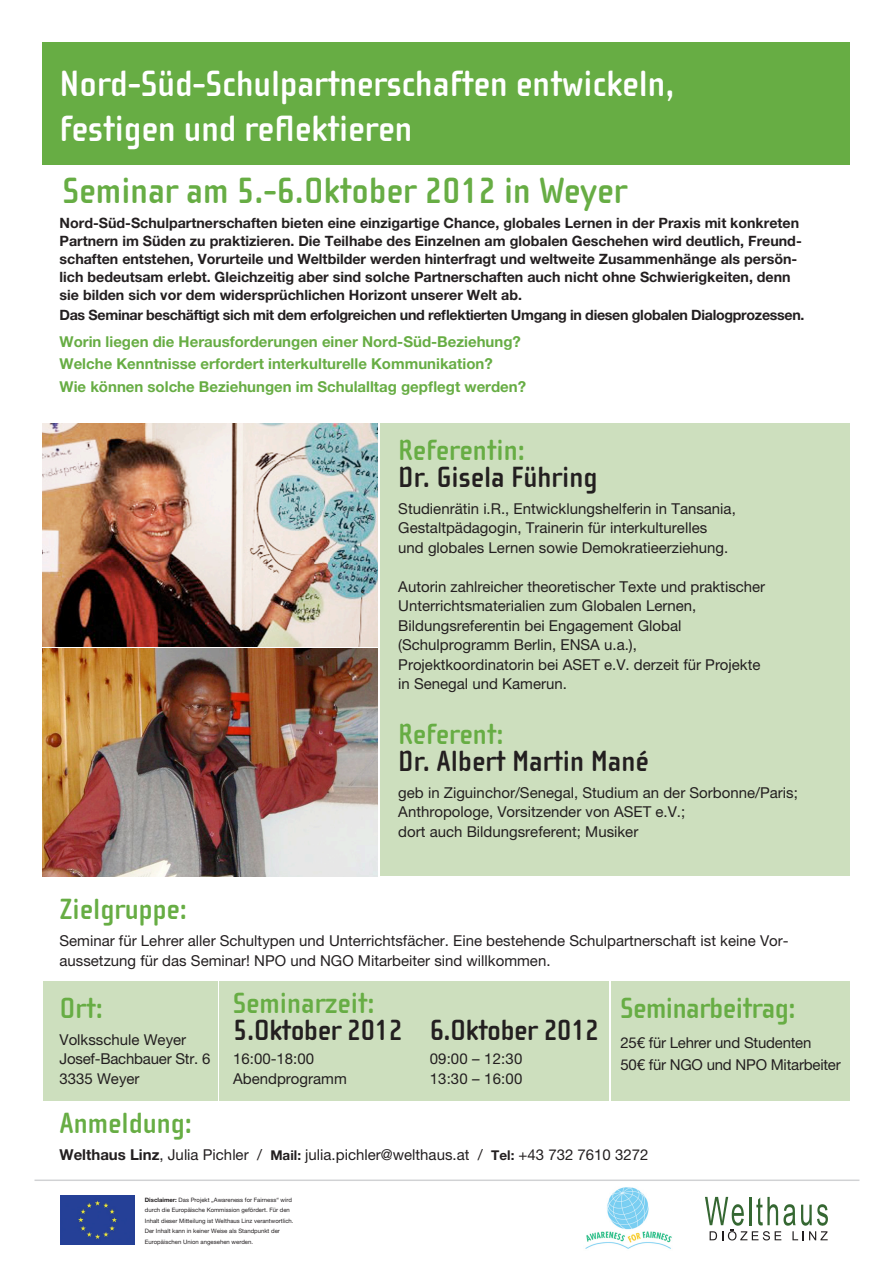
<style>
.page{position:relative;width:893px;height:1263px;background:#fff}
.page>*{position:absolute;margin:0;border:0;box-sizing:border-box;transform-origin:0 0}
.t1{font:700 37.5px/45px "Cholla Sans";color:#fff}
.t2{font:700 37.5px "Cholla Sans";color:#67ad44}
.t3{font:700 30px "Cholla Sans";color:#67ad44}
.t4{font:700 30px "Cholla Sans";color:#231f20}
.t5{font:15px/19.5px "Helvetica Neue LT Pro";color:#231f20}
.t6{font:700 15px/22.5px "Helvetica Neue LT Pro";color:#67ad44}
.t7{font:700 14.25px/18px "Helvetica Neue LT Pro";color:#231f20}
.t8{font:700 14.25px "Helvetica Neue LT Pro";letter-spacing:-.02em;color:#231f20}
.t9{font:6px/10.5px "Helvetica Neue LT Pro";color:#231f20}
.s1{font-weight:700}
.s2{font-weight:700;font-size:13.5px}
</style>
<div class="page">
<div style="left:381px;top:423px;width:469px;height:453px;background:#cddfbe"></div>
<div style="left:43px;top:982px;width:175px;height:119px;background:#cddfbe"></div>
<div style="left:220px;top:982px;width:389px;height:119px;background:#cddfbe"></div>
<div style="left:611px;top:982px;width:238px;height:119px;background:#cddfbe"></div>
<div style="left:43px;top:43px;width:807px;height:122px;background:#67ad44"></div>
<hr style="left:35px;top:1179px;width:824px;height:2px;background:#d1d2d4">
<img style="left:585px;top:1187px;width:87px;height:62px">
<svg style="left:705px;top:1197px;width:123px;height:43px"></svg>
<img style="left:61px;top:1196px;width:74px;height:49px">
<img style="left:43px;top:423px;width:335px;height:453px">
<h1 class="t1" style="left:60px;top:62px;width:616px">Nord-Süd-Schulpartnerschaften entwickeln, festigen und reflektieren</h1>
<h1 class="t2" style="left:63px;top:170px;width:565px">Seminar am 5.-6.Oktober 2012 in Weyer</h1>
<p class="t7" style="left:60px;top:214px;width:744px">Nord-Süd-Schulpartnerschaften bieten eine einzigartige Chance, globales Lernen in der Praxis mit konkreten Partnern im Süden zu praktizieren. Die Teilhabe des Einzelnen am globalen Geschehen wird deutlich, Freund&shy;schaften entstehen, Vorurteile und Weltbilder werden hinterfragt und weltweite Zusammenhänge als persön&shy;lich bedeutsam erlebt. Gleichzeitig aber sind solche Partnerschaften auch nicht ohne Schwierigkeiten, denn sie bilden sich vor dem widersprüchlichen Horizont unserer Welt ab.</p>
<p class="t8" style="left:60px;top:306px;width:746px">Das Seminar beschäftigt sich mit dem erfolgreichen und reflektierten Umgang in diesen globalen Dialogprozessen.</p>
<p class="t6" style="left:60px;top:330px;width:468px">Worin liegen die Herausforderungen einer Nord-Süd-Beziehung?<br>Welche Kenntnisse erfordert interkulturelle Kommunikation?<br>Wie können solche Beziehungen im Schulalltag gepflegt werden?</p>
<h2 class="t3" style="left:398px;top:433px;width:128px">Referentin:</h2>
<h2 class="t4" style="left:398px;top:460px;width:201px">Dr. Gisela Führing</h2>
<p class="t5" style="left:398px;top:498px;width:339px">Studienrätin i.R., Entwicklungshelferin in Tansania,<br>Gestaltpädagogin, Trainerin für interkulturelles und globales Lernen sowie Demokratieerziehung.</p>
<p class="t5" style="left:398px;top:576px;width:368px">Autorin zahlreicher theoretischer Texte und praktischer Unterrichtsmaterialien zum Globalen Lernen, Bildungsreferentin bei Engagement Global (Schulprogramm Berlin, ENSA u.a.), Projektkoordinatorin bei ASET e.V. derzeit für Projekte in Senegal und Kamerun.</p>
<h2 class="t3" style="left:398px;top:717px;width:107px">Referent:</h2>
<h2 class="t4" style="left:398px;top:744px;width:252px">Dr. Albert Martin Mané</h2>
<p class="t5" style="left:398px;top:782px;width:401px">geb in Ziguinchor/Senegal, Studium an der Sorbonne/Paris;<br>Anthropologe, Vorsitzender von ASET e.V.;<br>dort auch Bildungsreferent; Musiker</p>
<h2 class="t3" style="left:60px;top:893px;width:129px">Zielgruppe:</h2>
<p class="t5" style="left:60px;top:931px;width:730px">Seminar für Lehrer aller Schultypen und Unterrichtsfächer. Eine bestehende Schulpartnerschaft ist keine Vor&shy;aussetzung für das Seminar! NPO und NGO Mitarbeiter sind willkommen.</p>
<h2 class="t3" style="left:60px;top:991px;width:45px">Ort:</h2>
<p class="t5" style="left:60px;top:1029px;width:152px">Volksschule Weyer<br>Josef-Bachbauer Str. 6<br>3335 Weyer</p>
<h2 class="t3" style="left:233px;top:987px;width:143px">Seminarzeit:</h2>
<h2 class="t4" style="left:233px;top:1014px;width:367px">5.Oktober 2012 6.Oktober 2012</h2>
<p class="t5" style="left:233px;top:1049px;width:82px">16:00-18:00</p>
<p class="t5" style="left:430px;top:1049px;width:94px">09:00 – 12:30</p>
<p class="t5" style="left:233px;top:1068px;width:115px">Abendprogramm</p>
<p class="t5" style="left:430px;top:1068px;width:94px">13:30 – 16:00</p>
<h2 class="t3" style="left:620px;top:991px;width:177px">Seminarbeitrag:</h2>
<p class="t5" style="left:620px;top:1031px;width:222px;line-height:22.5px">25€ für Lehrer und Studenten<br>50€ für NGO und NPO Mitarbeiter</p>
<h2 class="t3" style="left:60px;top:1106px;width:134px">Anmeldung:</h2>
<p class="t5" style="left:60px;top:1144px;width:590px"><span class="s1">Welthaus Linz</span>, Julia Pichler / <span class="s2">Mail:</span> julia.pichler@welthaus.at / <span class="s2">Tel:</span> +43 732 7610 3272</p>
<p class="t9" style="left:145px;top:1194px;width:150px"><span class="s1">Disclaimer:</span> Das Projekt „Awareness for Fairness“ wird durch die Europäische Kommission gefördert. Für den Inhalt dieser Mitteilung ist Welthaus Linz verantwortlich.<br>Der Inhalt kann in keiner Weise als Standpunkt der Europäischen Union angesehen werden.</p>
</div>
